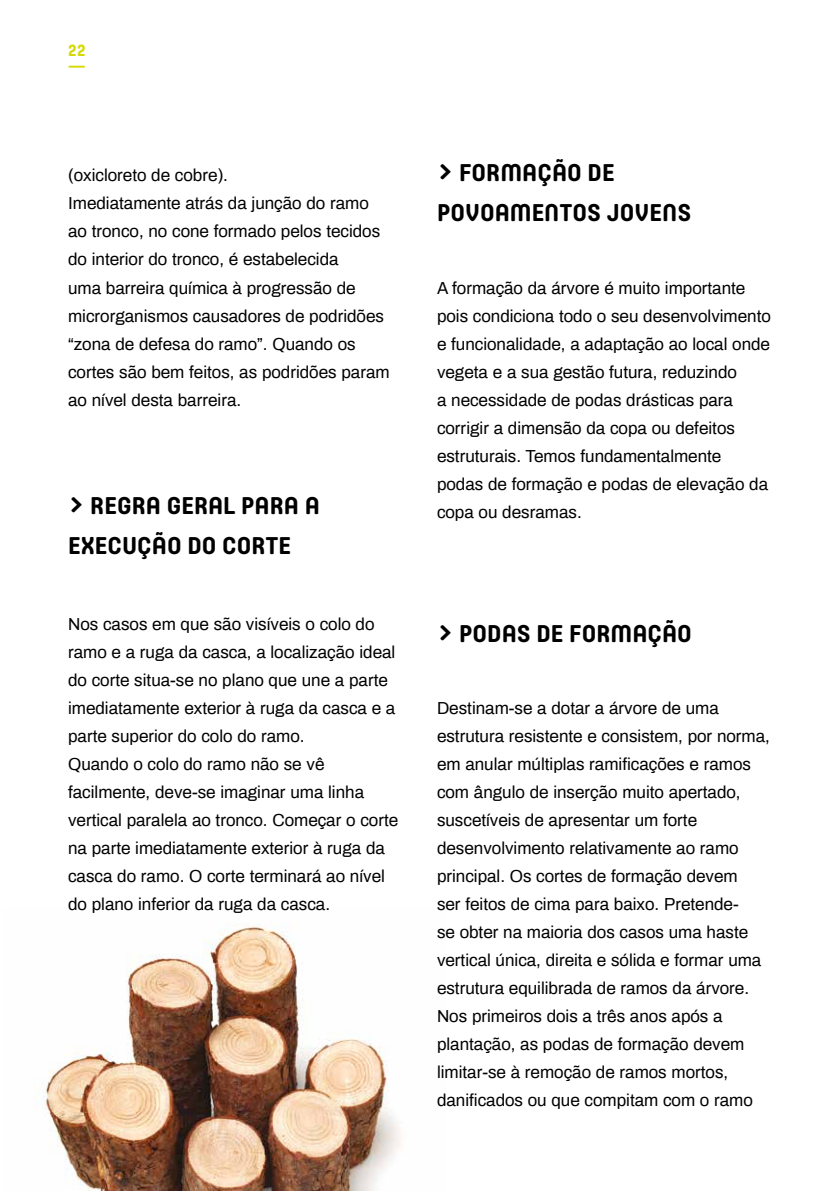
<style>
.page{position:relative;width:840px;height:1191px;background:#fff}
.page>*{position:absolute;margin:0;border:0;box-sizing:border-box;transform-origin:0 0}
.t1{font:700 24px/40px "Core Mellow";color:#000}
.t2{font:17px/28px "Archivo";color:#000}
.t3{font:700 16px/16px "Core Mellow";color:#d5d900}
.s1{font-size:28px}
</style>
<div class="page">
<img style="left:34px;top:924px;width:367px;height:267px">
<p class="t3" style="left:68px;top:41px;width:19px">22 —</p>
<p class="t2" style="left:68px;top:160px;width:323px">(oxicloreto de cobre).<br>Imediatamente atrás da junção do ramo ao tronco, no cone formado pelos tecidos do interior do tronco, é estabelecida<br>uma barreira química à progressão de microrganismos causadores de podridões “zona de defesa do ramo”. Quando os cortes são bem feitos, as podridões param ao nível desta barreira.</p>
<h1 class="t1" style="left:68px;top:484px;width:253px"><span class="s1">&gt;</span> REGRA GERAL PARA A<br>EXECUÇÃO DO CORTE</h1>
<p class="t2" style="left:68px;top:608px;width:331px">Nos casos em que são visíveis o colo do ramo e a ruga da casca, a localização ideal do corte situa-se no plano que une a parte imediatamente exterior à ruga da casca e a parte superior do colo do ramo.<br>Quando o colo do ramo não se vê facilmente, deve-se imaginar uma linha vertical paralela ao tronco. Começar o corte na parte imediatamente exterior à ruga da casca do ramo. O corte terminará ao nível do plano inferior da ruga da casca.</p>
<h1 class="t1" style="left:437px;top:152px;width:255px"><span class="s1">&gt;</span> FORMAÇÃO DE<br>POVOAMENTOS JOVENS</h1>
<p class="t2" style="left:437px;top:272px;width:335px">A formação da árvore é muito importante pois condiciona todo o seu desenvolvimento e funcionalidade, a adaptação ao local onde vegeta e a sua gestão futura, reduzindo<br>a necessidade de podas drásticas para corrigir a dimensão da copa ou defeitos estruturais. Temos fundamentalmente podas de formação e podas de elevação da copa ou desramas.</p>
<h1 class="t1" style="left:437px;top:612px;width:256px"><span class="s1">&gt;</span> PODAS DE FORMAÇÃO</h1>
<p class="t2" style="left:437px;top:692px;width:334px">Destinam-se a dotar a árvore de uma estrutura resistente e consistem, por norma, em anular múltiplas ramificações e ramos com ângulo de inserção muito apertado, suscetíveis de apresentar um forte desenvolvimento relativamente ao ramo principal. Os cortes de formação devem<br>ser feitos de cima para baixo. Pretende-<br>se obter na maioria dos casos uma haste vertical única, direita e sólida e formar uma estrutura equilibrada de ramos da árvore.<br>Nos primeiros dois a três anos após a plantação, as podas de formação devem limitar-se à remoção de ramos mortos, danificados ou que compitam com o ramo</p>
</div>
